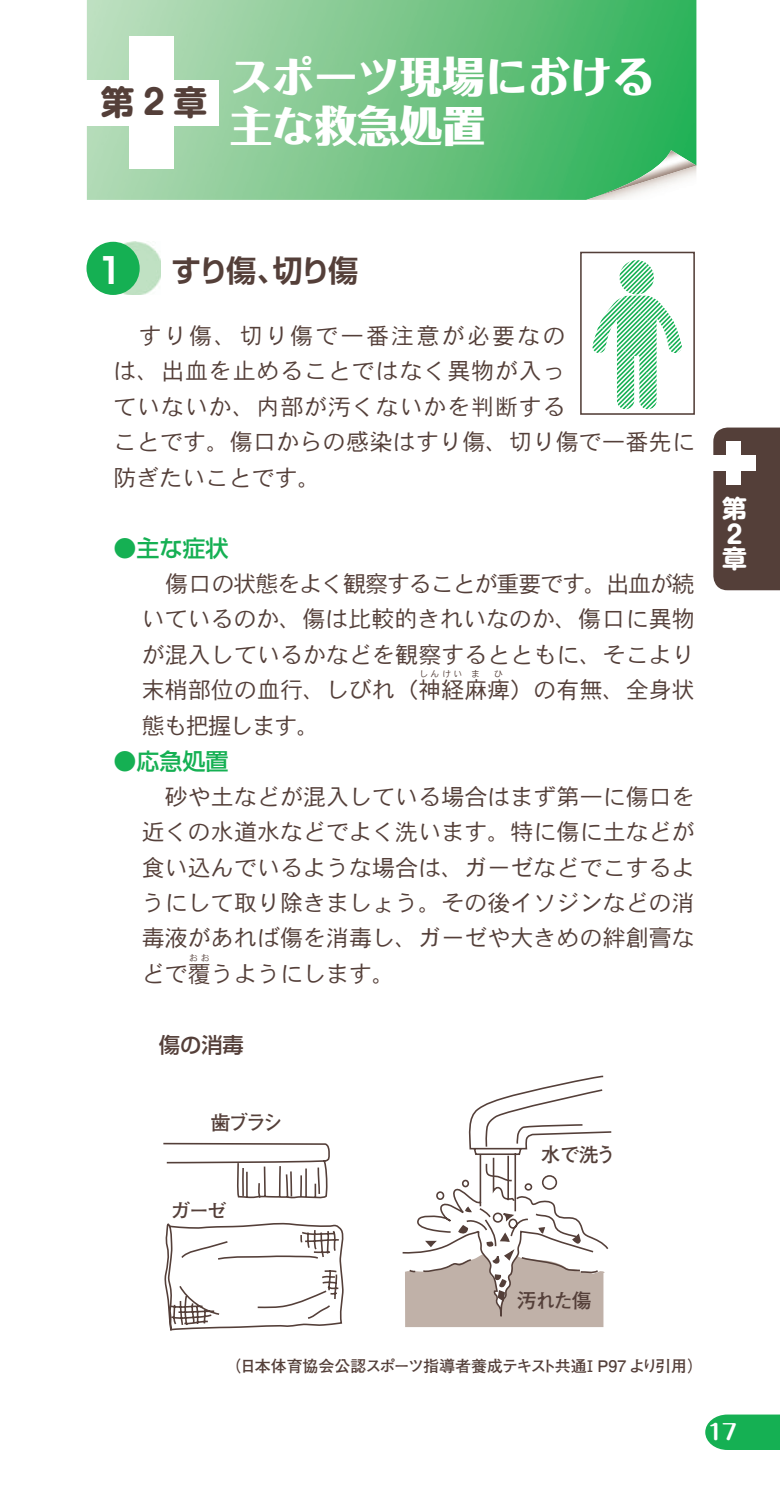
<style>
.page{position:relative;width:780px;height:1489px;background:#fff}
.page>*{position:absolute;margin:0;border:0;box-sizing:border-box;transform-origin:0 0}
.t1{font:800 42.5px/49.5px "Folk Pro";color:#fff}
.t2{font:700 35.5px "Shin Go Pro De";color:#fff}
.t3{font:700 33.75px "Shin M Go Pro";color:#543f39}
.t4{font:700 30px "Shin Go Pro De";letter-spacing:-.085em;color:#543f39}
.t5{font:700 24.75px/24.8px "Shin M Go Pro";color:#fff}
.t6{font:23px/35.5px "DFHS Gothic Std W3";color:#543f39;text-align:justify}
.t7{font:23px/35.5px "DFHS Gothic Std W3";letter-spacing:.035em;color:#543f39}
.t8{font:500 23px "Shin Go Pro";color:#15b053}
.t9{font:23px "DFHS Gothic Std W3";letter-spacing:-.04em;color:#543f39}
.t10{font:500 21.25px "Shin Go Pro";color:#543f39}
.t11{font:700 21.25px "Maru Fo Pro";color:#fff}
.t12{font:20px "Futo Go B101 Pro Bold 90 pv RKSJ H";letter-spacing:-.095em;color:#543f39}
.t13{font:700 16px "Futo Go B101 Pro";letter-spacing:-.035em;color:#543f39}
.t14{font:8.75px "DFHS Gothic Std W3";letter-spacing:.275em;color:#543f39}
</style>
<div class="page">
<div style="left:713px;top:427px;width:67px;height:163px;background:#543f39"></div>
<svg style="left:705px;top:1414px;width:75px;height:35px;background:#27b660"></svg>
<div style="left:711px;top:456px;width:44px;height:15px;background:#fff"></div>
<div style="left:726px;top:441px;width:14px;height:44px;background:#fff"></div>
<img style="left:87px;top:0;width:609px;height:200px">
<img style="left:586px;top:150px;width:110px;height:16px">
<img style="left:586px;top:166px;width:110px;height:34px">
<img style="left:118px;top:242px;width:43px;height:53px">
<div style="left:86px;top:242px;width:54px;height:53px;background:#15b053;border-radius:50%"></div>
<div style="left:85px;top:80px;width:134px;height:45px;background:#fff"></div>
<div style="left:129px;top:36px;width:44px;height:133px;background:#fff"></div>
<svg style="left:592px;top:260px;width:90px;height:149px"></svg>
<div style="left:580px;top:252px;width:114px;height:163px;border:2px solid #543f39"></div>
<svg style="left:163px;top:1075px;width:449px;height:256px"></svg>
<svg style="left:241px;top:1162px;width:363px;height:164px"></svg>
<h3 class="t3" style="left:101px;top:75px;width:107px">第2章</h3>
<h1 class="t1" style="left:230px;top:46px;width:427px">スポーツ現場における主な救急処置</h1>
<h2 class="t2" style="left:97px;top:242px;width:28px">1</h2>
<h3 class="t4" style="left:171px;top:246px;width:189px">すり傷、切り傷</h3>
<p class="t7" style="left:113px;top:317px;width:583px">　すり傷、切り傷で一番注意が必要なの<br>は、出血を止めることではなく異物が入っ<br>ていないか、内部が汚くないかを判断する<br>ことです。傷口からの感染はすり傷、切り傷で一番先に防ぎたいことです。</p>
<p class="t8" style="left:113px;top:529px;width:117px">●主な症状</p>
<p class="t6" style="left:142px;top:565px;width:554px">　傷口の状態をよく観察することが重要です。出血が続いているのか、傷は比較的きれいなのか、傷口に異物が混入しているかなどを観察するとともに、そこより末梢部位の血行、しびれ（神経麻痺）の有無、全身状</p>
<p class="t14" style="left:419px;top:669px;width:44px">しんけい</p>
<p class="t14" style="left:471px;top:669px;width:10px">ま</p>
<p class="t14" style="left:494px;top:669px;width:10px">ひ</p>
<p class="t9" style="left:142px;top:713px;width:179px">態も把握します。</p>
<p class="t8" style="left:113px;top:742px;width:117px">●応急処置</p>
<p class="t6" style="left:142px;top:778px;width:554px">　砂や土などが混入している場合はまず第一に傷口を近くの水道水などでよく洗います。特に傷に土などが食い込んでいるような場合は、ガーゼなどでこするようにして取り除きましょう。その後イソジンなどの消毒液があれば傷を消毒し、ガーゼや大きめの絆創膏などで覆うようにします。</p>
<p class="t14" style="left:189px;top:953px;width:22px">おお</p>
<p class="t10" style="left:159px;top:1027px;width:87px">傷の消毒</p>
<p class="t12" style="left:210px;top:1106px;width:74px">歯ブラシ</p>
<p class="t12" style="left:171px;top:1194px;width:57px">ガーゼ</p>
<p class="t12" style="left:541px;top:1137px;width:76px">水で洗う</p>
<p class="t5" style="left:722px;top:493px;width:26px">第<br>２章</p>
<p class="t12" style="left:516px;top:1284px;width:76px">汚れた傷</p>
<p class="t13" style="left:225px;top:1352px;width:479px">（日本体育協会公認スポーツ指導者養成テキスト共通ⅠP97 より引用）</p>
<p class="t11" style="left:708px;top:1414px;width:31px">17</p>
</div>
